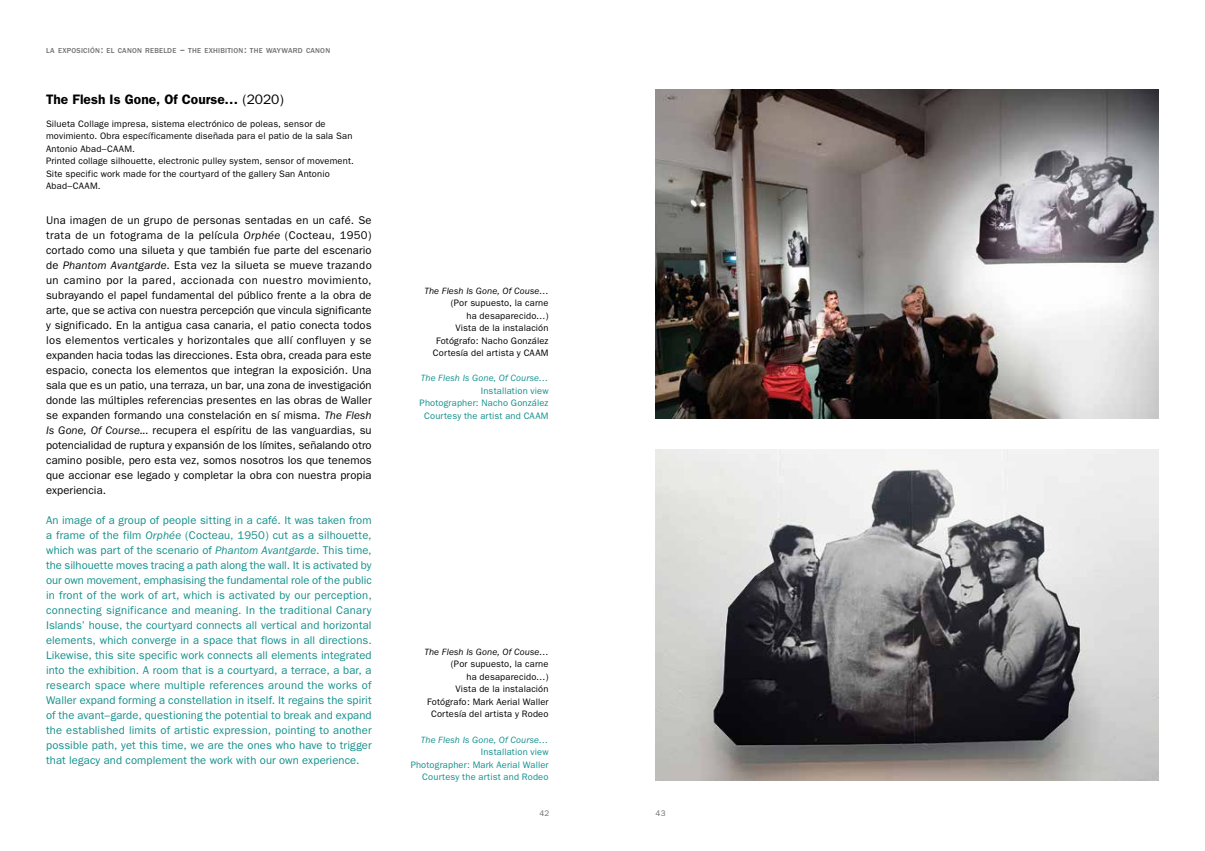
<style>
.page{position:relative;width:1205px;height:851px;background:#fff}
.page>*{position:absolute;margin:0;border:0;box-sizing:border-box;transform-origin:0 0}
.t1{font:600 13.75px "Franklin Gothic";color:#000}
.t2{font:11.25px/15px "Franklin Gothic";letter-spacing:.015em;color:#000;text-align:justify}
.t3{font:11.25px/15px "Franklin Gothic";letter-spacing:.01em;color:#13908c;text-align:justify}
.t4{font:9.38px/12.5px "Franklin Gothic";letter-spacing:.015em;color:#000;text-align:right}
.t5{font:9.38px/12.5px "Franklin Gothic";letter-spacing:.015em;color:#13908c;text-align:right}
.t6{font:italic 9.38px "Franklin Gothic";letter-spacing:.01em;color:#13908c}
.t7{font:8.12px "Franklin Gothic";color:#706f6f}
.t8{font:500 7.38px "Franklin Gothic";letter-spacing:.03em;color:#706f6f}
.s1{font-size:10.62px}
.s2{font-weight:400}
.s3{font-style:italic}
</style>
<div class="page">
<img style="left:656px;top:449px;width:503px;height:331px">
<img style="left:656px;top:89px;width:503px;height:330px">
<p class="t8" style="left:46px;top:46px;width:286px">LA EXPOSICIÓN<span class="s1">:</span> EL CANON REBELDE <span class="s1">–</span> THE EXHIBITION<span class="s1">:</span> THE WAYWARD CANON</p>
<p class="t1" style="left:46px;top:91px;width:239px">The Flesh Is Gone, Of Course… <span class="s2">(2020)</span></p>
<p class="t4" style="left:46px;top:117px;width:309px;text-align:left">Silueta Collage impresa, sistema electrónico de poleas, sensor de movimiento. Obra específicamente diseñada para el patio de la sala San Antonio Abad–CAAM.<br>Printed collage silhouette, electronic pulley system, sensor of movement.<br>Site specific work made for the courtyard of the gallery San Antonio Abad–CAAM.</p>
<p class="t2" style="left:46px;top:212px;width:327px">Una imagen de un grupo de personas sentadas en un café. Se trata de un fotograma de la película <span class="s3">Orphée</span> (Cocteau, 1950) cortado como una silueta y que también fue parte del escenario de <span class="s3">Phantom Avantgarde</span>. Esta vez la silueta se mueve trazando un camino por la pared, accionada con nuestro movimiento, subrayando el papel fundamental del público frente a la obra de arte, que se activa con nuestra percepción que vincula significante y significado. En la antigua casa canaria, el patio conecta todos los elementos verticales y horizontales que allí confluyen y se expanden hacia todas las direcciones. Esta obra, creada para este espacio, conecta los elementos que integran la exposición. Una sala que es un patio, una terraza, un bar, una zona de investigación donde las múltiples referencias presentes en las obras de Waller se expanden formando una constelación en sí misma. <span class="s3">The Flesh Is Gone, Of Course...</span> recupera el espíritu de las vanguardias, su potencialidad de ruptura y expansión de los límites, señalando otro camino posible, pero esta vez, somos nosotros los que tenemos que accionar ese legado y completar la obra con nuestra propia experiencia.</p>
<p class="t3" style="left:46px;top:512px;width:327px">An image of a group of people sitting in a café. It was taken from a frame of the film <span class="s3">Orphée</span> (Cocteau, 1950) cut as a silhouette, which was part of the scenario of <span class="s3">Phantom Avantgarde</span>. This time, the silhouette moves tracing a path along the wall. It is activated by our own movement, emphasising the fundamental role of the public in front of the work of art, which is activated by our perception, connecting significance and meaning. In the traditional Canary Islands’ house, the courtyard connects all vertical and horizontal elements, which converge in a space that flows in all directions.<br>Likewise, this site specific work connects all elements integrated into the exhibition. A room that is a courtyard, a terrace, a bar, a research space where multiple references around the works of Waller expand forming a constellation in itself. It regains the spirit of the avant–garde, questioning the potential to break and expand the established limits of artistic expression, pointing to another possible path, yet this time, we are the ones who have to trigger that legacy and complement the work with our own experience.</p>
<p class="t4" style="left:424px;top:284px;width:126px"><span class="s3">The Flesh Is Gone, Of Couse</span>… (Por supuesto, la carne<br>ha desaparecido…)<br>Vista de la instalación<br>Fotógrafo: Nacho González<br>Cortesía del artista y CAAM</p>
<p class="t6" style="left:421px;top:373px;width:129px">The Flesh Is Gone, Of Course…</p>
<p class="t5" style="left:420px;top:384px;width:130px">Installation view<br>Photographer: Nacho González<br>Courtesy the artist and CAAM</p>
<p class="t4" style="left:424px;top:645px;width:126px"><span class="s3">The Flesh Is Gone, Of Couse</span>… (Por supuesto, la carne<br>ha desaparecido…)<br>Vista de la instalación<br>Fotógrafo: Mark Aerial Waller<br>Cortesía del artista y Rodeo</p>
<p class="t6" style="left:421px;top:734px;width:129px">The Flesh Is Gone, Of Course…</p>
<p class="t5" style="left:411px;top:745px;width:139px">Installation view<br>Photographer: Mark Aerial Waller<br>Courtesy the artist and Rodeo</p>
<p class="t7" style="left:539px;top:808px;width:11px">42</p>
<p class="t7" style="left:656px;top:808px;width:12px">43</p>
</div>
